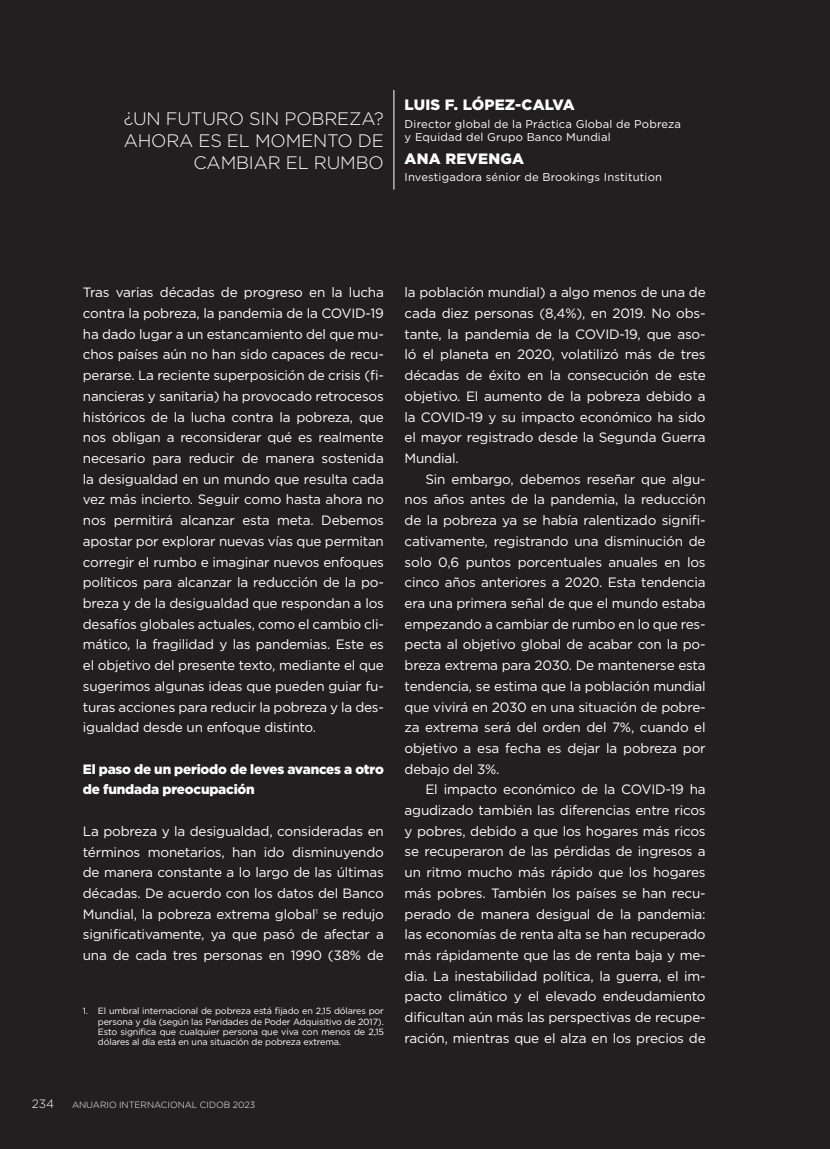
<style>
.page{position:relative;width:830px;height:1149px;background:#fff}
.page>*{position:absolute;margin:0;border:0;box-sizing:border-box;transform-origin:0 0}
.t1{font:300 18px/21.6px "Gotham";letter-spacing:-.01em;color:#fff;text-align:right}
.t2{font:900 15px "Gotham";letter-spacing:.015em;color:#fff}
.t3{font:13.5px/20.7px "Gotham";letter-spacing:-.015em;color:#fff;text-align:justify}
.t4{font:900 13.5px/20.7px "Gotham";letter-spacing:-.015em;color:#fff}
.t5{font:300 12px "Gotham";color:#fff}
.t6{font:11.25px/13.5px "Gotham";letter-spacing:.015em;color:#fff}
.t7{font:9px/10.4px "Gotham";letter-spacing:-.015em;color:#fff;text-align:justify}
.t8{font:300 9px "Gotham";color:#fff}
</style>
<div class="page">
<div style="left:0;top:0;width:829px;height:1148px;background:#231f20"></div>
<hr style="left:393px;top:90px;width:1px;height:99px;background:#fff">
<h1 class="t1" style="left:124px;top:108px;width:261px">¿UN FUTURO SIN POBREZA?<br>AHORA ES EL MOMENTO DE<br>CAMBIAR EL RUMBO</h1>
<p class="t2" style="left:404px;top:94px;width:171px">LUIS F. LÓPEZ-CALVA</p>
<p class="t6" style="left:404px;top:117px;width:278px">Director global de la Práctica Global de Pobreza y Equidad del Grupo Banco Mundial</p>
<p class="t2" style="left:404px;top:148px;width:121px">ANA REVENGA</p>
<p class="t6" style="left:404px;top:170px;width:259px">Investigadora sénior de Brookings Institution</p>
<p class="t3" style="left:83px;top:282px;width:302px">Tras varias décadas de progreso en la lucha contra la pobreza, la pandemia de la COVID-19 ha dado lugar a un estancamiento del que mu&shy;chos países aún no han sido capaces de recu&shy;perarse. La reciente superposición de crisis (fi&shy;nancieras y sanitaria) ha provocado retrocesos históricos de la lucha contra la pobreza, que nos obligan a reconsiderar qué es realmente necesario para reducir de manera sostenida la desigualdad en un mundo que resulta cada vez más incierto. Seguir como hasta ahora no nos permitirá alcanzar esta meta. Debemos apostar por explorar nuevas vías que permitan corregir el rumbo e imaginar nuevos enfoques políticos para alcanzar la reducción de la po&shy;breza y de la desigualdad que respondan a los desafíos globales actuales, como el cambio cli&shy;mático, la fragilidad y las pandemias. Este es el objetivo del presente texto, mediante el que sugerimos algunas ideas que pueden guiar fu&shy;turas acciones para reducir la pobreza y la des&shy;igualdad desde un enfoque distinto.</p>
<p class="t4" style="left:83px;top:758px;width:302px">El paso de un periodo de leves avances a otro de fundada preocupación</p>
<p class="t3" style="left:83px;top:820px;width:302px">La pobreza y la desigualdad, consideradas en términos monetarios, han ido disminuyendo de manera constante a lo largo de las últimas décadas. De acuerdo con los datos del Banco Mundial, la pobreza extrema global<sup>1</sup> se redujo significativamente, ya que pasó de afectar a una de cada tres personas en 1990 (38% de</p>
<p class="t7" style="left:98px;top:1005px;width:287px;text-indent:-15px">1. El umbral internacional de pobreza está fijado en 2,15 dólares por persona y día (según las Paridades de Poder Adquisitivo de 2017).<br>Esto significa que cualquier persona que viva con menos de 2,15 dólares al día está en una situación de pobreza extrema.</p>
<p class="t5" style="left:32px;top:1095px;width:24px">234</p>
<p class="t8" style="left:72px;top:1098px;width:184px">ANUARIO INTERNACIONAL CIDOB 2023</p>
<p class="t3" style="left:404px;top:282px;width:302px">la población mundial) a algo menos de una de cada diez personas (8,4%), en 2019. No obs&shy;tante, la pandemia de la COVID-19, que aso&shy;ló el planeta en 2020, volatilizó más de tres décadas de éxito en la consecución de este objetivo. El aumento de la pobreza debido a la COVID-19 y su impacto económico ha sido el mayor registrado desde la Segunda Guerra Mundial.</p>
<p class="t3" style="left:404px;top:468px;width:302px;text-indent:21px">Sin embargo, debemos reseñar que algu&shy;nos años antes de la pandemia, la reducción de la pobreza ya se había ralentizado signifi&shy;cativamente, registrando una disminución de solo 0,6 puntos porcentuales anuales en los cinco años anteriores a 2020. Esta tendencia era una primera señal de que el mundo estaba empezando a cambiar de rumbo en lo que res&shy;pecta al objetivo global de acabar con la po&shy;breza extrema para 2030. De mantenerse esta tendencia, se estima que la población mundial que vivirá en 2030 en una situación de pobre&shy;za extrema será del orden del 7%, cuando el objetivo a esa fecha es dejar la pobreza por debajo del 3%.</p>
<p class="t3" style="left:404px;top:778px;width:302px;text-indent:21px">El impacto económico de la COVID-19 ha agudizado también las diferencias entre ricos y pobres, debido a que los hogares más ricos se recuperaron de las pérdidas de ingresos a un ritmo mucho más rápido que los hogares más pobres. También los países se han recu&shy;perado de manera desigual de la pandemia: las economías de renta alta se han recuperado más rápidamente que las de renta baja y me&shy;dia. La inestabilidad política, la guerra, el im&shy;pacto climático y el elevado endeudamiento dificultan aún más las perspectivas de recupe&shy;ración, mientras que el alza en los precios de</p>
</div>
